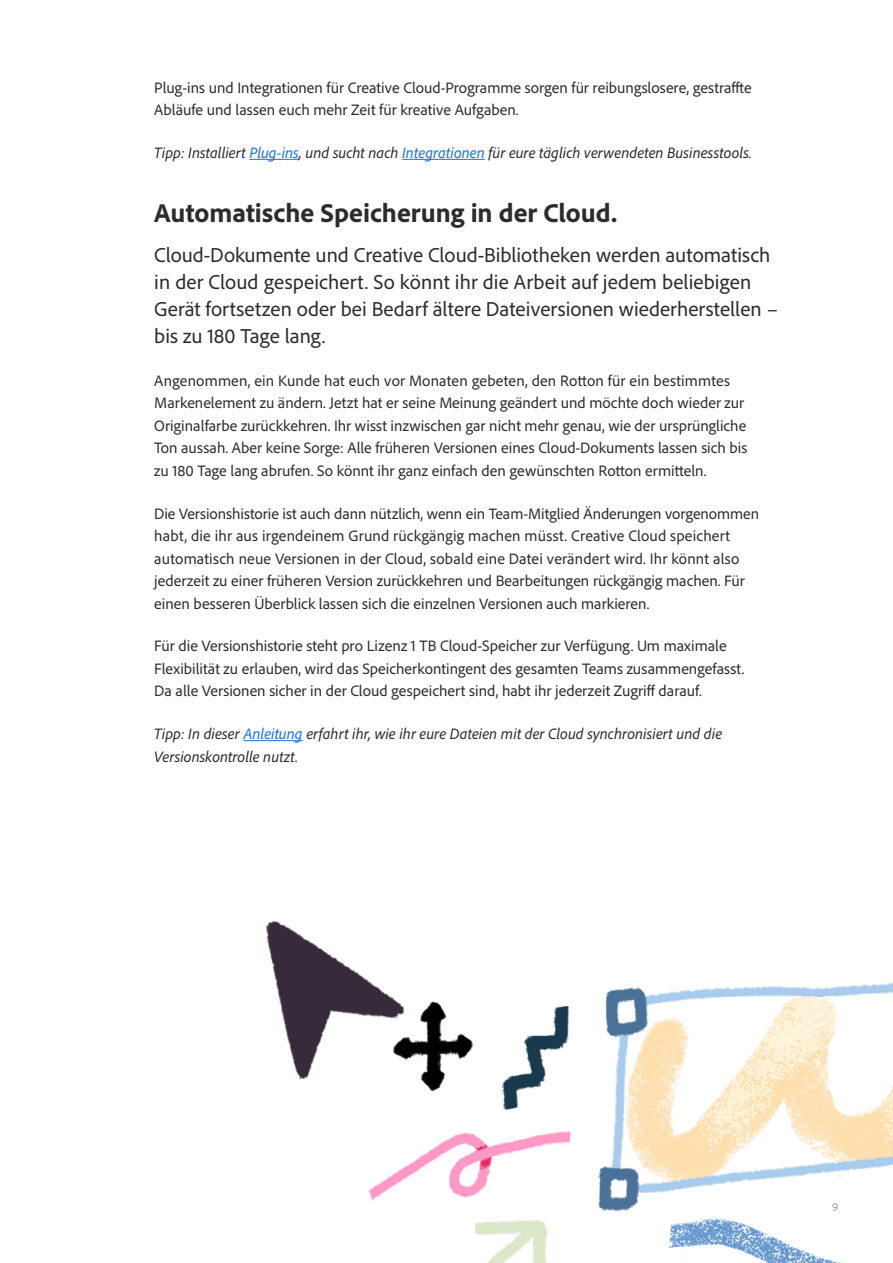
<style>
.page{position:relative;width:893px;height:1263px;background:#fff}
.page>*{position:absolute;margin:0;border:0;box-sizing:border-box;transform-origin:0 0}
.t1{font:800 27px "Adobe Clean";color:#2c2c2c}
.t2{font:21px/27px "Adobe Clean";letter-spacing:.005em;color:#2c2c2c}
.t3{font:15.75px/22.5px "Adobe Clean";color:#2c2c2c}
.t4{font:italic 15.75px/22.5px "Adobe Clean";letter-spacing:.005em;color:#2c2c2c}
.t5{font:12px "Adobe Clean";color:#9d9b9d}
.s1{color:#1473e6}
</style>
<div class="page">
<img style="left:243px;top:741px;width:650px;height:522px">
<hr style="left:249px;top:159px;width:50px;height:1px;background:#1473e6">
<hr style="left:402px;top:159px;width:83px;height:1px;background:#1473e6">
<hr style="left:243px;top:740px;width:60px;height:1px;background:#1473e6">
<p class="t3" style="left:154px;top:75px;width:599px">Plug-ins und Integrationen für Creative Cloud-Programme sorgen für reibungslosere, gestraffte<br>Abläufe und lassen euch mehr Zeit für kreative Aufgaben.</p>
<p class="t4" style="left:154px;top:141px;width:599px">Tipp: Installiert <span class="s1">Plug-ins</span>, und sucht nach <span class="s1">Integrationen</span> für eure täglich verwendeten Businesstools.</p>
<h1 class="t1" style="left:154px;top:195px;width:464px">Automatische Speicherung in der Cloud.</h1>
<p class="t2" style="left:154px;top:241px;width:626px">Cloud-Dokumente und Creative Cloud-Bibliotheken werden automatisch in der Cloud gespeichert. So könnt ihr die Arbeit auf jedem beliebigen Gerät fortsetzen oder bei Bedarf ältere Dateiversionen wiederherstellen – bis zu 180 Tage lang.</p>
<p class="t3" style="left:154px;top:369px;width:595px">Angenommen, ein Kunde hat euch vor Monaten gebeten, den Rotton für ein bestimmtes Markenelement zu ändern. Jetzt hat er seine Meinung geändert und möchte doch wieder zur Originalfarbe zurückkehren. Ihr wisst inzwischen gar nicht mehr genau, wie der ursprüngliche Ton aussah. Aber keine Sorge: Alle früheren Versionen eines Cloud-Dokuments lassen sich bis zu 180 Tage lang abrufen. So könnt ihr ganz einfach den gewünschten Rotton ermitteln.</p>
<p class="t3" style="left:154px;top:501px;width:606px">Die Versionshistorie ist auch dann nützlich, wenn ein Team-Mitglied Änderungen vorgenommen habt, die ihr aus irgendeinem Grund rückgängig machen müsst. Creative Cloud speichert automatisch neue Versionen in der Cloud, sobald eine Datei verändert wird. Ihr könnt also jederzeit zu einer früheren Version zurückkehren und Bearbeitungen rückgängig machen. Für einen besseren Überblick lassen sich die einzelnen Versionen auch markieren.</p>
<p class="t3" style="left:154px;top:634px;width:592px">Für die Versionshistorie steht pro Lizenz 1 TB Cloud-Speicher zur Verfügung. Um maximale<br>Flexibilität zu erlauben, wird das Speicherkontingent des gesamten Teams zusammengefasst.<br>Da alle Versionen sicher in der Cloud gespeichert sind, habt ihr jederzeit Zugriff darauf.</p>
<p class="t4" style="left:154px;top:722px;width:569px">Tipp: In dieser <span class="s1">Anleitung</span> erfahrt ihr, wie ihr eure Dateien mit der Cloud synchronisiert und die<br>Versionskontrolle nutzt.</p>
<p class="t5" style="left:832px;top:1199px;width:8px">9</p>
</div>
